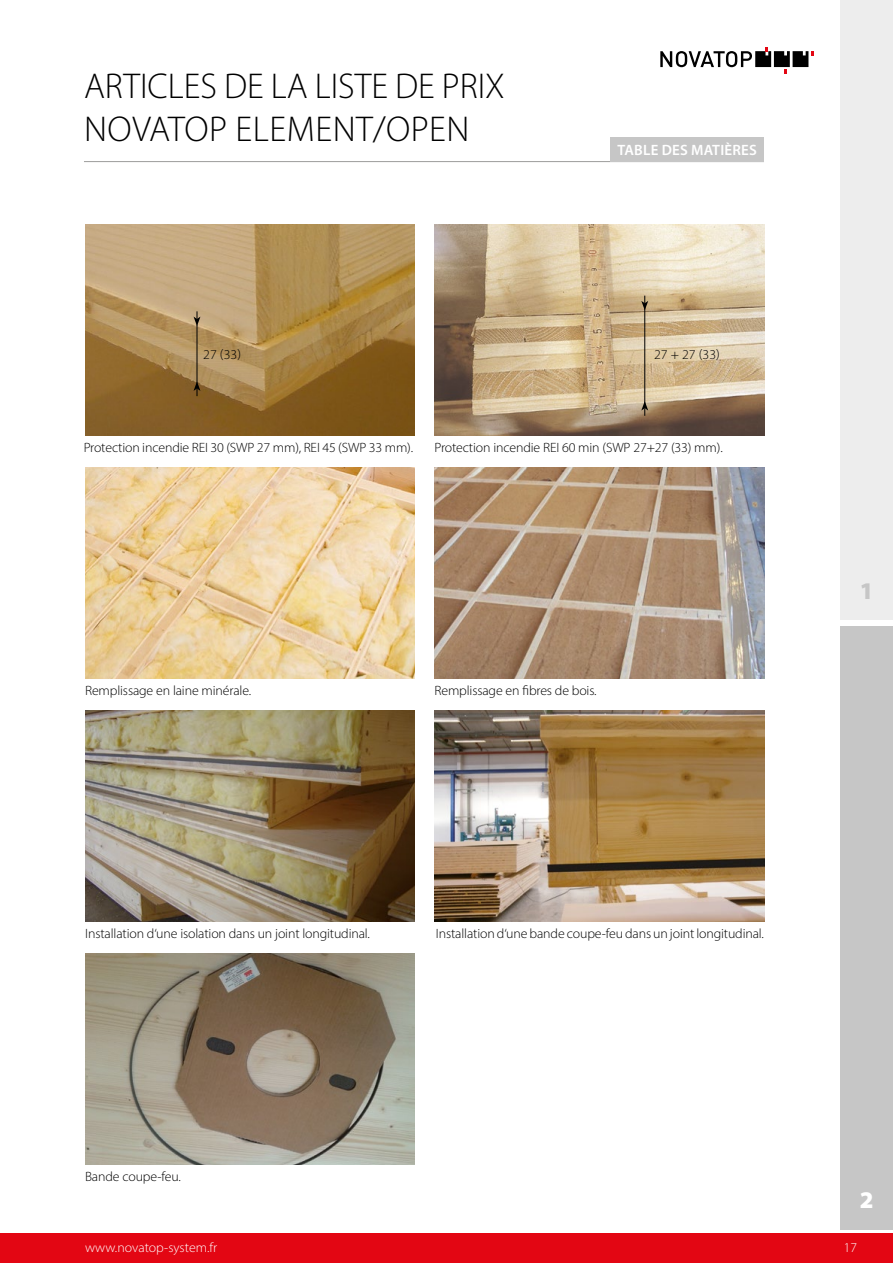
<style>
.page{position:relative;width:893px;height:1263px;background:#fff}
.page>*{position:absolute;margin:0;border:0;box-sizing:border-box;transform-origin:0 0}
.t1{font:300 36px/43.2px "Myriad Pro";color:#000}
.t2{font:900 24px "Myriad Pro";color:#c6c6c6}
.t3{font:900 24px "Myriad Pro";color:#fff}
.t4{font:600 15px "Myriad Pro";letter-spacing:.015em;color:#fff}
.t5{font:300 13.5px "Myriad Pro";letter-spacing:-.01em;color:#000}
.t6{font:300 13.5px "Myriad Pro";color:#fff}
</style>
<div class="page">
<hr style="left:84px;top:161px;width:680px;height:1px;background:#9d9d9c">
<div style="left:0;top:1233px;width:893px;height:30px;background:#e30613"></div>
<svg style="left:660px;top:47px;width:154px;height:26px"></svg>
<img style="left:85px;top:225px;width:330px;height:210px">
<img style="left:435px;top:711px;width:329px;height:210px">
<img style="left:85px;top:468px;width:330px;height:210px">
<img style="left:434px;top:468px;width:330px;height:210px">
<img style="left:85px;top:711px;width:330px;height:210px">
<img style="left:85px;top:954px;width:330px;height:210px">
<svg style="left:194px;top:381px;width:6px;height:15px"></svg>
<svg style="left:194px;top:311px;width:6px;height:15px"></svg>
<hr style="left:197px;top:324px;width:1px;height:60px;background:#000">
<img style="left:434px;top:225px;width:330px;height:210px">
<svg style="left:641px;top:296px;width:7px;height:14px"></svg>
<svg style="left:641px;top:401px;width:7px;height:15px"></svg>
<hr style="left:644px;top:306px;width:1px;height:100px;background:#000">
<div style="left:840px;top:626px;width:53px;height:603px;background:#c6c6c6"></div>
<div style="left:840px;top:0;width:53px;height:620px;background:#ededed"></div>
<div style="left:610px;top:137px;width:154px;height:24px;background:#c6c6c6"></div>
<h1 class="t1" style="left:84px;top:64px;width:422px">ARTICLES DE LA LISTE DE PRIX<br>NOVATOP ELEMENT/OPEN</h1>
<p class="t5" style="left:203px;top:347px;width:39px">27 (33)</p>
<p class="t4" style="left:617px;top:140px;width:141px">TABLE DES MATIÈRES</p>
<p class="t5" style="left:654px;top:346px;width:67px">27 + 27 (33)</p>
<p class="t5" style="left:84px;top:439px;width:331px">Protection incendie REI 30 (SWP 27 mm), REI 45 (SWP 33 mm).</p>
<p class="t5" style="left:434px;top:439px;width:290px">Protection incendie REI 60 min (SWP 27+27 (33) mm).</p>
<p class="t5" style="left:85px;top:682px;width:168px">Remplissage en laine minérale.</p>
<p class="t5" style="left:434px;top:682px;width:164px">Remplissage en fibres de bois.</p>
<p class="t5" style="left:85px;top:925px;width:286px">Installation d‘une isolation dans un joint longitudinal.</p>
<p class="t5" style="left:436px;top:925px;width:330px">Installation d‘une bande coupe-feu dans un joint longitudinal.</p>
<p class="t5" style="left:85px;top:1168px;width:97px">Bande coupe-feu.</p>
<h2 class="t2" style="left:860px;top:574px;width:15px">1</h2>
<h2 class="t3" style="left:860px;top:1184px;width:15px">2</h2>
<p class="t6" style="left:85px;top:1239px;width:134px">www.novatop-system.fr</p>
<p class="t6" style="left:844px;top:1239px;width:15px">17</p>
</div>
